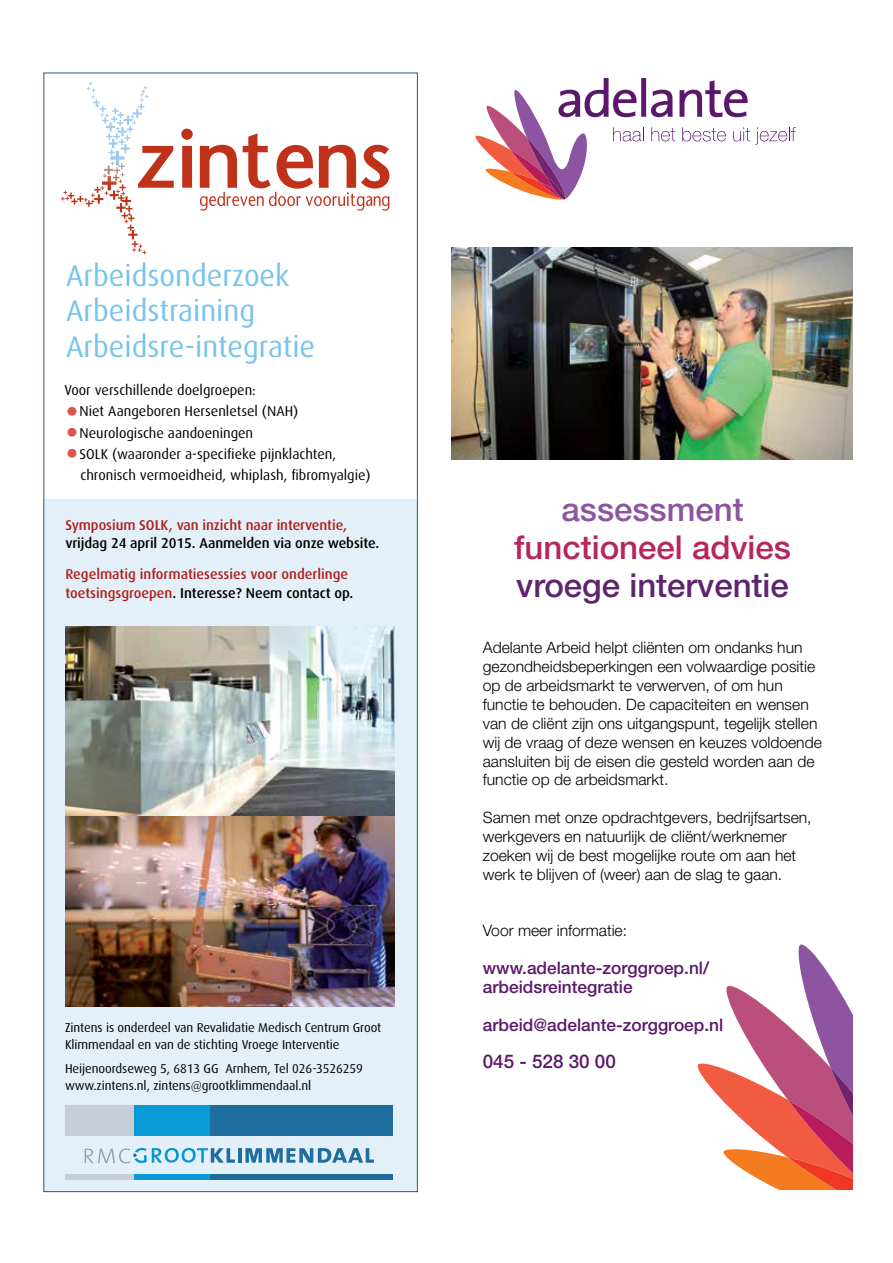
<style>
.page{position:relative;width:893px;height:1263px;background:#fff}
.page>*{position:absolute;margin:0;border:0;box-sizing:border-box;transform-origin:0 0}
.t1{font:500 33px "Helvetica Neue LT Std";color:#b72560}
.t2{font:500 33px "Helvetica Neue LT Std";color:#5e256c}
.t3{font:500 33px "Helvetica Neue LT Std";color:#8d54a2}
.t4{font:29.85px/35.5px "Dax";color:#76c3ed}
.t5{font:500 18.9px "Helvetica Neue LT Std";color:#5b186a}
.t6{font:500 17.25px/18.9px "Helvetica Neue LT Std";color:#5b186a}
.t7{font:300 15.75px/18.9px "Helvetica Neue LT Std";color:#000}
.t8{font:14.25px/21.3px "Dax";color:#000}
.t9{font:500 14.25px/18.5px "Dax";letter-spacing:-.005em;color:#b0211a}
.t10{font:500 14.25px "Dax";letter-spacing:-.005em;color:#000}
.t11{font:12.75px/17.1px "Dax";letter-spacing:-.005em;color:#000}
.s1{font-size:46.95px;color:#dc554d}
.s2{color:#000}
</style>
<div class="page">
<div style="left:44px;top:499px;width:373px;height:693px;background:#e3f0fa"></div>
<div style="left:65px;top:1174px;width:325px;height:5px;background:#c7ced6"></div>
<div style="left:134px;top:1174px;width:256px;height:5px;background:#079ad6"></div>
<div style="left:210px;top:1174px;width:182px;height:5px;background:#1e6d9e"></div>
<div style="left:65px;top:1105px;width:325px;height:31px;background:#c7ced6"></div>
<div style="left:134px;top:1105px;width:256px;height:31px;background:#079ad6"></div>
<div style="left:210px;top:1105px;width:182px;height:31px;background:#1e6d9e"></div>
<hr style="left:238px;top:1148px;width:3px;height:15px;background:#1e6d9e">
<svg style="left:245px;top:1148px;width:129px;height:15px"></svg>
<svg style="left:85px;top:1148px;width:150px;height:15px"></svg>
<svg style="left:86px;top:82px;width:303px;height:129px"></svg>
<img style="left:65px;top:626px;width:329px;height:381px">
<svg style="left:475px;top:78px;width:321px;height:122px"></svg>
<svg style="left:698px;top:944px;width:154px;height:245px"></svg>
<img style="left:452px;top:247px;width:400px;height:213px">
<h2 class="t4" style="left:66px;top:258px;width:251px">Arbeidsonderzoek<br>Arbeidstraining<br>Arbeidsre-integratie</h2>
<p class="t8" style="left:64px;top:379px;width:193px">Voor verschillende doelgroepen:</p>
<p class="t8" style="left:64px;top:401px;width:235px"><span class="s1">•</span>Niet Aangeboren Hersenletsel (NAH)</p>
<p class="t8" style="left:64px;top:422px;width:190px"><span class="s1">•</span>Neurologische aandoeningen</p>
<p class="t8" style="left:81px;top:444px;width:292px;text-indent:-16px"><span class="s1">•</span>SOLK (waaronder a-specifieke pijnklachten, chronisch vermoeidheid, whiplash, fibromyalgie)</p>
<p class="t9" style="left:65px;top:515px;width:283px">Symposium SOLK, van inzicht naar interventie,</p>
<p class="t10" style="left:65px;top:535px;width:315px">vrijdag 24 april 2015. Aanmelden via onze website.</p>
<p class="t9" style="left:65px;top:565px;width:289px">Regelmatig informatiesessies voor onderlinge toetsingsgroepen<span class="s2">. Interesse? Neem contact op.</span></p>
<p class="t11" style="left:65px;top:1019px;width:318px">Zintens is onderdeel van Revalidatie Medisch Centrum Groot<br>Klimmendaal en van de stichting Vroege Interventie</p>
<p class="t11" style="left:65px;top:1060px;width:299px">Heijenoordseweg 5, 6813 GG Arnhem, Tel 026-3526259 www.zintens.nl, zintens@grootklimmendaal.nl</p>
<h1 class="t3" style="left:561px;top:490px;width:184px">assessment</h1>
<h1 class="t1" style="left:514px;top:528px;width:278px">functioneel advies</h1>
<h1 class="t2" style="left:516px;top:565px;width:274px">vroege interventie</h1>
<p class="t7" style="left:483px;top:638px;width:341px">Adelante Arbeid helpt cliënten om ondanks hun gezondheidsbeperkingen een volwaardige positie op de arbeidsmarkt te verwerven, of om hun functie te behouden. De capaciteiten en wensen van de cliënt zijn ons uitgangspunt, tegelijk stellen wij de vraag of deze wensen en keuzes voldoende aansluiten bij de eisen die gesteld worden aan de functie op de arbeidsmarkt.</p>
<p class="t7" style="left:483px;top:808px;width:330px">Samen met onze opdrachtgevers, bedrijfsartsen, werkgevers en natuurlijk de cliënt/werknemer zoeken wij de best mogelijke route om aan het werk te blijven of (weer) aan de slag te gaan.</p>
<p class="t7" style="left:483px;top:921px;width:146px">Voor meer informatie:</p>
<p class="t6" style="left:483px;top:958px;width:228px">www.adelante-zorggroep.nl/ arbeidsreintegratie</p>
<p class="t6" style="left:483px;top:1015px;width:242px">arbeid@adelante-zorggroep.nl</p>
<p class="t5" style="left:483px;top:1050px;width:135px">045 - 528 30 00</p>
</div>
